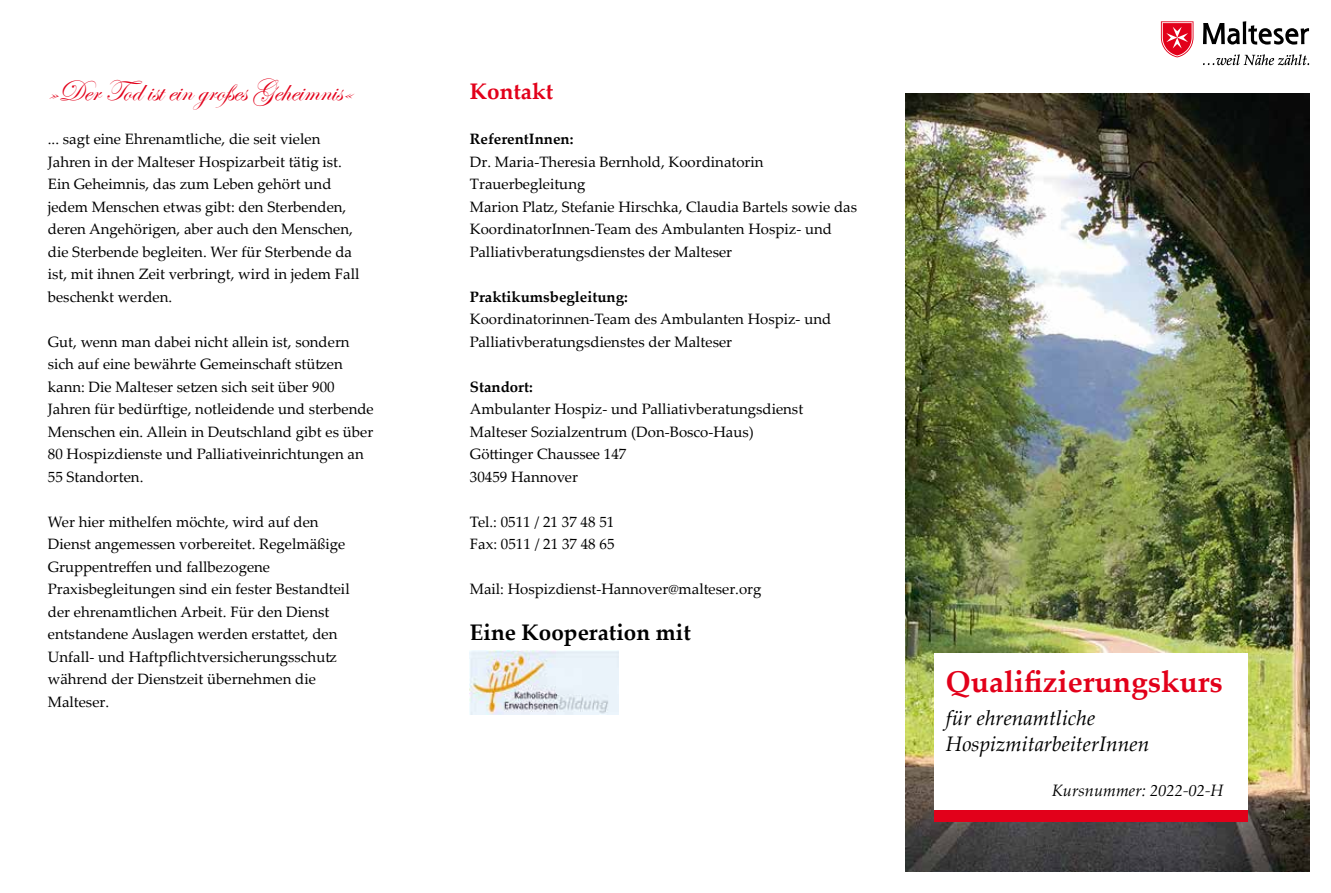
<style>
.page{position:relative;width:1331px;height:893px;background:#fff}
.page>*{position:absolute;margin:0;border:0;box-sizing:border-box;transform-origin:0 0}
.t1{font:30px "Edwardian Script ITC";color:#e2001a}
.t2{font:700 30px "Palatino Linotype";color:#e2001a}
.t3{font:700 22.5px "Palatino Linotype";color:#000}
.t4{font:700 22.5px "Palatino Linotype";color:#e2001a}
.t5{font:italic 21px/25.2px "Palatino Linotype";color:#000}
.t6{font:italic 16.5px "Palatino Linotype";color:#000}
.t7{font:15px/22.5px "Palatino Linotype";color:#000}
.t8{font:700 15px "Palatino Linotype";color:#000}
</style>
<div class="page">
<img style="left:906px;top:94px;width:404px;height:778px">
<svg style="left:1161px;top:21px;width:32px;height:36px"></svg>
<svg style="left:1203px;top:21px;width:106px;height:24px"></svg>
<svg style="left:1203px;top:54px;width:106px;height:11px"></svg>
<div style="left:934px;top:653px;width:313px;height:157px;background:#fff"></div>
<div style="left:934px;top:810px;width:313px;height:11px;background:#e2001a"></div>
<img style="left:470px;top:650px;width:149px;height:64px">
<h1 class="t1" style="left:48px;top:74px;width:306px">»Der Tod ist ein großes Geheimnis«</h1>
<h2 class="t4" style="left:470px;top:75px;width:85px">Kontakt</h2>
<p class="t7" style="left:48px;top:127px;width:313px">... sagt eine Ehrenamtliche, die seit vielen Jahren in der Malteser Hospizarbeit tätig ist.<br>Ein Geheimnis, das zum Leben gehört und jedem Menschen etwas gibt: den Sterbenden, deren Angehörigen, aber auch den Menschen, die Sterbende begleiten. Wer für Sterbende da ist, mit ihnen Zeit verbringt, wird in jedem Fall beschenkt werden.</p>
<p class="t7" style="left:48px;top:330px;width:327px">Gut, wenn man dabei nicht allein ist, sondern sich auf eine bewährte Gemeinschaft stützen kann: Die Malteser setzen sich seit über 900<br>Jahren für bedürftige, notleidende und sterbende Menschen ein. Allein in Deutschland gibt es über 80 Hospizdienste und Palliativeinrichtungen an 55 Standorten.</p>
<p class="t7" style="left:48px;top:510px;width:303px">Wer hier mithelfen möchte, wird auf den Dienst angemessen vorbereitet. Regelmäßige Gruppentreffen und fallbezogene Praxisbegleitungen sind ein fester Bestandteil der ehrenamtlichen Arbeit. Für den Dienst entstandene Auslagen werden erstattet, den Unfall- und Haftpflichtversicherungsschutz während der Dienstzeit übernehmen die Malteser.</p>
<p class="t8" style="left:470px;top:128px;width:105px">ReferentInnen:</p>
<p class="t7" style="left:470px;top:150px;width:389px">Dr. Maria-Theresia Bernhold, Koordinatorin Trauerbegleitung<br>Marion Platz, Stefanie Hirschka, Claudia Bartels sowie das KoordinatorInnen-Team des Ambulanten Hospiz- und Palliativberatungsdienstes der Malteser</p>
<p class="t8" style="left:470px;top:286px;width:159px">Praktikumsbegleitung:</p>
<p class="t7" style="left:470px;top:307px;width:363px">Koordinatorinnen-Team des Ambulanten Hospiz- und<br>Palliativberatungsdienstes der Malteser</p>
<p class="t8" style="left:470px;top:376px;width:64px">Standort:</p>
<p class="t7" style="left:470px;top:397px;width:335px">Ambulanter Hospiz- und Palliativberatungsdienst Malteser Sozialzentrum (Don-Bosco-Haus)<br>Göttinger Chaussee 147<br>30459 Hannover</p>
<p class="t7" style="left:470px;top:510px;width:146px">Tel.: 0511 / 21 37 48 51<br>Fax: 0511 / 21 37 48 65</p>
<p class="t7" style="left:470px;top:577px;width:293px">Mail: Hospizdienst-Hannover@malteser.org</p>
<h2 class="t3" style="left:470px;top:617px;width:222px">Eine Kooperation mit</h2>
<h1 class="t2" style="left:946px;top:660px;width:278px">Qualifizierungskurs</h1>
<h3 class="t5" style="left:946px;top:705px;width:205px">für ehrenamtliche<br>HospizmitarbeiterInnen</h3>
<p class="t6" style="left:1052px;top:778px;width:173px">Kursnummer: 2022-02-H</p>
</div>
